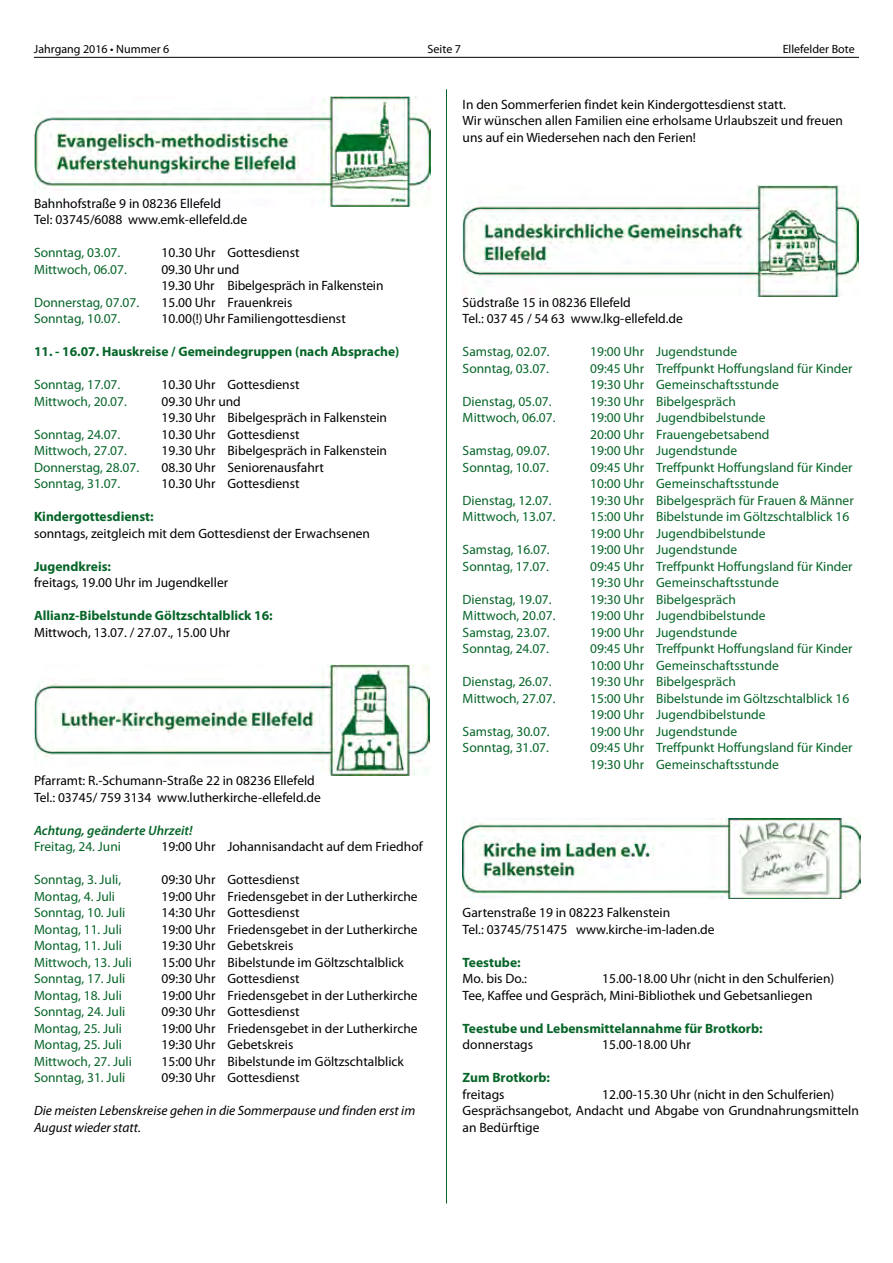
<style>
.page{position:relative;width:893px;height:1263px;background:#fff}
.page>*{position:absolute;margin:0;border:0;box-sizing:border-box;transform-origin:0 0}
.t1{font:13.5px/16.5px "Myriad Pro";color:#000}
.t2{font:13.5px/16.5px "Myriad Pro";color:#066528}
.t3{font:700 13.5px "Myriad Pro";color:#066528}
.t4{font:italic 13.5px/16.5px "Myriad Pro";color:#000}
.t5{font:italic 600 13.5px "Myriad Pro";color:#066528}
.t6{font:12px "Myriad Pro";color:#000}
</style>
<div class="page">
<hr style="left:34px;top:57px;width:825px;height:1px;background:#000">
<hr style="left:446px;top:89px;width:1px;height:1114px;background:#066528">
<img style="left:463px;top:185px;width:395px;height:111px">
<img style="left:463px;top:818px;width:397px;height:81px">
<img style="left:35px;top:96px;width:395px;height:111px">
<img style="left:34px;top:664px;width:396px;height:112px">
<p class="t6" style="left:34px;top:42px;width:137px">Jahrgang 2016 • Nummer 6</p>
<p class="t6" style="left:428px;top:42px;width:35px">Seite 7</p>
<p class="t6" style="left:783px;top:42px;width:74px">Ellefelder Bote</p>
<p class="t1" style="left:34px;top:195px;width:215px">Bahnhofstraße 9 in 08236 Ellefeld<br>Tel: 03745/6088 www.emk-ellefeld.de</p>
<p class="t2" style="left:34px;top:244px;width:88px">Sonntag, 03.07.</p>
<p class="t1" style="left:162px;top:244px;width:140px">10.30 Uhr Gottesdienst</p>
<p class="t2" style="left:34px;top:261px;width:94px">Mittwoch, 06.07.</p>
<p class="t1" style="left:162px;top:261px;width:223px">09.30 Uhr und<br>19.30 Uhr Bibelgespräch in Falkenstein</p>
<p class="t2" style="left:34px;top:294px;width:107px">Donnerstag, 07.07.</p>
<p class="t1" style="left:162px;top:294px;width:132px">15.00 Uhr Frauenkreis</p>
<p class="t2" style="left:34px;top:310px;width:88px">Sonntag, 10.07.</p>
<p class="t1" style="left:162px;top:310px;width:186px">10.00(!)Uhr Familiengottesdienst</p>
<p class="t3" style="left:34px;top:343px;width:367px">11. - 16.07. Hauskreise / Gemeindegruppen (nach Absprache)</p>
<p class="t2" style="left:34px;top:376px;width:88px">Sonntag, 17.07.</p>
<p class="t1" style="left:162px;top:376px;width:140px">10.30 Uhr Gottesdienst</p>
<p class="t2" style="left:34px;top:392px;width:94px">Mittwoch, 20.07.</p>
<p class="t1" style="left:162px;top:392px;width:227px">09.30 Uhr und<br>19.30 Uhr Bibelgespräch in Falkenstein</p>
<p class="t2" style="left:34px;top:425px;width:88px">Sonntag, 24.07.</p>
<p class="t1" style="left:162px;top:425px;width:140px">10.30 Uhr Gottesdienst</p>
<p class="t2" style="left:34px;top:442px;width:94px">Mittwoch, 27.07.</p>
<p class="t1" style="left:162px;top:442px;width:227px">19.30 Uhr Bibelgespräch in Falkenstein</p>
<p class="t2" style="left:34px;top:458px;width:107px">Donnerstag, 28.07.</p>
<p class="t1" style="left:162px;top:458px;width:164px">08.30 Uhr Seniorenausfahrt</p>
<p class="t2" style="left:34px;top:475px;width:88px">Sonntag, 31.07.</p>
<p class="t1" style="left:162px;top:475px;width:140px">10.30 Uhr Gottesdienst</p>
<p class="t3" style="left:34px;top:508px;width:121px">Kindergottesdienst:</p>
<p class="t1" style="left:34px;top:524px;width:338px">sonntags, zeitgleich mit dem Gottesdienst der Erwachsenen</p>
<p class="t3" style="left:34px;top:557px;width:79px">Jugendkreis:</p>
<p class="t1" style="left:34px;top:574px;width:196px">freitags, 19.00 Uhr im Jugendkeller</p>
<p class="t3" style="left:34px;top:607px;width:240px">Allianz-Bibelstunde Göltzschtalblick 16:</p>
<p class="t1" style="left:34px;top:623px;width:198px">Mittwoch, 13.07. / 27.07., 15.00 Uhr</p>
<p class="t1" style="left:34px;top:772px;width:288px">Pfarramt: R.-Schumann-Straße 22 in 08236 Ellefeld<br>Tel.: 03745/ 759 3134 www.lutherkirche-ellefeld.de</p>
<p class="t5" style="left:34px;top:821px;width:160px">Achtung, geänderte Uhrzeit!</p>
<p class="t2" style="left:34px;top:838px;width:88px">Freitag, 24. Juni</p>
<p class="t1" style="left:162px;top:838px;width:263px">19:00 Uhr Johannisandacht auf dem Friedhof</p>
<p class="t2" style="left:34px;top:871px;width:89px">Sonntag, 3. Juli,</p>
<p class="t1" style="left:162px;top:871px;width:140px">09:30 Uhr Gottesdienst</p>
<p class="t2" style="left:34px;top:888px;width:83px">Montag, 4. Juli</p>
<p class="t1" style="left:162px;top:888px;width:258px">19:00 Uhr Friedensgebet in der Lutherkirche</p>
<p class="t2" style="left:34px;top:904px;width:93px">Sonntag, 10. Juli</p>
<p class="t1" style="left:162px;top:904px;width:140px">14:30 Uhr Gottesdienst</p>
<p class="t2" style="left:34px;top:921px;width:90px">Montag, 11. Juli</p>
<p class="t1" style="left:162px;top:921px;width:258px">19:00 Uhr Friedensgebet in der Lutherkirche</p>
<p class="t2" style="left:34px;top:937px;width:90px">Montag, 11. Juli</p>
<p class="t1" style="left:162px;top:937px;width:133px">19:30 Uhr Gebetskreis</p>
<p class="t2" style="left:34px;top:953px;width:99px">Mittwoch, 13. Juli</p>
<p class="t1" style="left:162px;top:953px;width:244px">15:00 Uhr Bibelstunde im Göltzschtalblick</p>
<p class="t2" style="left:34px;top:970px;width:93px">Sonntag, 17. Juli</p>
<p class="t1" style="left:162px;top:970px;width:140px">09:30 Uhr Gottesdienst</p>
<p class="t2" style="left:34px;top:986px;width:90px">Montag, 18. Juli</p>
<p class="t1" style="left:162px;top:986px;width:258px">19:00 Uhr Friedensgebet in der Lutherkirche</p>
<p class="t2" style="left:34px;top:1003px;width:93px">Sonntag, 24. Juli</p>
<p class="t1" style="left:162px;top:1003px;width:140px">09:30 Uhr Gottesdienst</p>
<p class="t2" style="left:34px;top:1019px;width:90px">Montag, 25. Juli</p>
<p class="t1" style="left:162px;top:1019px;width:258px">19:00 Uhr Friedensgebet in der Lutherkirche</p>
<p class="t2" style="left:34px;top:1036px;width:90px">Montag, 25. Juli</p>
<p class="t1" style="left:162px;top:1036px;width:133px">19:30 Uhr Gebetskreis</p>
<p class="t2" style="left:34px;top:1052px;width:99px">Mittwoch, 27. Juli</p>
<p class="t1" style="left:162px;top:1052px;width:244px">15:00 Uhr Bibelstunde im Göltzschtalblick</p>
<p class="t2" style="left:34px;top:1069px;width:93px">Sonntag, 31. Juli</p>
<p class="t1" style="left:162px;top:1069px;width:140px">09:30 Uhr Gottesdienst</p>
<p class="t4" style="left:34px;top:1102px;width:383px">Die meisten Lebenskreise gehen in die Sommerpause und finden erst im<br>August wieder statt.</p>
<p class="t1" style="left:463px;top:96px;width:382px">In den Sommerferien findet kein Kindergottesdienst statt.<br>Wir wünschen allen Familien eine erholsame Urlaubszeit und freuen uns auf ein Wiedersehen nach den Ferien!</p>
<p class="t1" style="left:463px;top:294px;width:222px">Südstraße 15 in 08236 Ellefeld<br>Tel.: 037 45 / 54 63 www.lkg-ellefeld.de</p>
<p class="t2" style="left:463px;top:343px;width:89px">Samstag, 02.07.</p>
<p class="t2" style="left:590px;top:343px;width:148px">19:00 Uhr Jugendstunde</p>
<p class="t2" style="left:463px;top:360px;width:88px">Sonntag, 03.07.</p>
<p class="t2" style="left:590px;top:360px;width:264px">09:45 Uhr Treffpunkt Hoffungsland für Kinder<br>19:30 Uhr Gemeinschaftsstunde</p>
<p class="t2" style="left:463px;top:393px;width:91px">Dienstag, 05.07.</p>
<p class="t2" style="left:590px;top:393px;width:147px">19:30 Uhr Bibelgespräch</p>
<p class="t2" style="left:463px;top:409px;width:94px">Mittwoch, 06.07.</p>
<p class="t2" style="left:590px;top:409px;width:181px">19:00 Uhr Jugendbibelstunde<br>20:00 Uhr Frauengebetsabend</p>
<p class="t2" style="left:463px;top:442px;width:89px">Samstag, 09.07.</p>
<p class="t2" style="left:590px;top:442px;width:148px">19:00 Uhr Jugendstunde</p>
<p class="t2" style="left:463px;top:459px;width:88px">Sonntag, 10.07.</p>
<p class="t2" style="left:590px;top:459px;width:264px">09:45 Uhr Treffpunkt Hoffungsland für Kinder<br>10:00 Uhr Gemeinschaftsstunde</p>
<p class="t2" style="left:463px;top:491px;width:91px">Dienstag, 12.07.</p>
<p class="t2" style="left:590px;top:491px;width:265px">19:30 Uhr Bibelgespräch für Frauen &amp; Männer</p>
<p class="t2" style="left:463px;top:508px;width:94px">Mittwoch, 13.07.</p>
<p class="t2" style="left:590px;top:508px;width:261px">15:00 Uhr Bibelstunde im Göltzschtalblick 16<br>19:00 Uhr Jugendbibelstunde</p>
<p class="t2" style="left:463px;top:541px;width:89px">Samstag, 16.07.</p>
<p class="t2" style="left:590px;top:541px;width:148px">19:00 Uhr Jugendstunde</p>
<p class="t2" style="left:463px;top:557px;width:88px">Sonntag, 17.07.</p>
<p class="t2" style="left:590px;top:557px;width:264px">09:45 Uhr Treffpunkt Hoffungsland für Kinder<br>19:30 Uhr Gemeinschaftsstunde</p>
<p class="t2" style="left:463px;top:590px;width:91px">Dienstag, 19.07.</p>
<p class="t2" style="left:590px;top:590px;width:147px">19:30 Uhr Bibelgespräch</p>
<p class="t2" style="left:463px;top:607px;width:94px">Mittwoch, 20.07.</p>
<p class="t2" style="left:590px;top:607px;width:177px">19:00 Uhr Jugendbibelstunde</p>
<p class="t2" style="left:463px;top:623px;width:89px">Samstag, 23.07.</p>
<p class="t2" style="left:590px;top:623px;width:148px">19:00 Uhr Jugendstunde</p>
<p class="t2" style="left:463px;top:640px;width:88px">Sonntag, 24.07.</p>
<p class="t2" style="left:590px;top:640px;width:264px">09:45 Uhr Treffpunkt Hoffungsland für Kinder<br>10:00 Uhr Gemeinschaftsstunde</p>
<p class="t2" style="left:463px;top:673px;width:91px">Dienstag, 26.07.</p>
<p class="t2" style="left:590px;top:673px;width:147px">19:30 Uhr Bibelgespräch</p>
<p class="t2" style="left:463px;top:689px;width:94px">Mittwoch, 27.07.</p>
<p class="t2" style="left:590px;top:689px;width:261px">15:00 Uhr Bibelstunde im Göltzschtalblick 16<br>19:00 Uhr Jugendbibelstunde</p>
<p class="t2" style="left:463px;top:722px;width:89px">Samstag, 30.07.</p>
<p class="t2" style="left:590px;top:722px;width:148px">19:00 Uhr Jugendstunde</p>
<p class="t2" style="left:463px;top:739px;width:88px">Sonntag, 31.07.</p>
<p class="t2" style="left:590px;top:739px;width:264px">09:45 Uhr Treffpunkt Hoffungsland für Kinder<br>19:30 Uhr Gemeinschaftsstunde</p>
<p class="t1" style="left:463px;top:904px;width:253px">Gartenstraße 19 in 08223 Falkenstein<br>Tel.: 03745/751475 www.kirche-im-laden.de</p>
<p class="t3" style="left:463px;top:953px;width:59px">Teestube:</p>
<p class="t1" style="left:463px;top:970px;width:66px">Mo. bis Do.:</p>
<p class="t1" style="left:463px;top:970px;width:373px;text-indent:139px">15.00-18.00 Uhr (nicht in den Schulferien)<br>Tee, Kaffee und Gespräch, Mini-Bibliothek und Gebetsanliegen</p>
<p class="t3" style="left:463px;top:1019px;width:301px">Teestube und Lebensmittelannahme für Brotkorb:</p>
<p class="t1" style="left:463px;top:1036px;width:72px">donnerstags</p>
<p class="t1" style="left:602px;top:1036px;width:90px">15.00-18.00 Uhr</p>
<p class="t3" style="left:463px;top:1069px;width:89px">Zum Brotkorb:</p>
<p class="t1" style="left:463px;top:1085px;width:44px">freitags</p>
<p class="t1" style="left:463px;top:1085px;width:398px;text-indent:139px">12.00-15.30 Uhr (nicht in den Schulferien)<br>Gesprächsangebot, Andacht und Abgabe von Grundnahrungsmitteln an Bedürftige</p>
</div>
